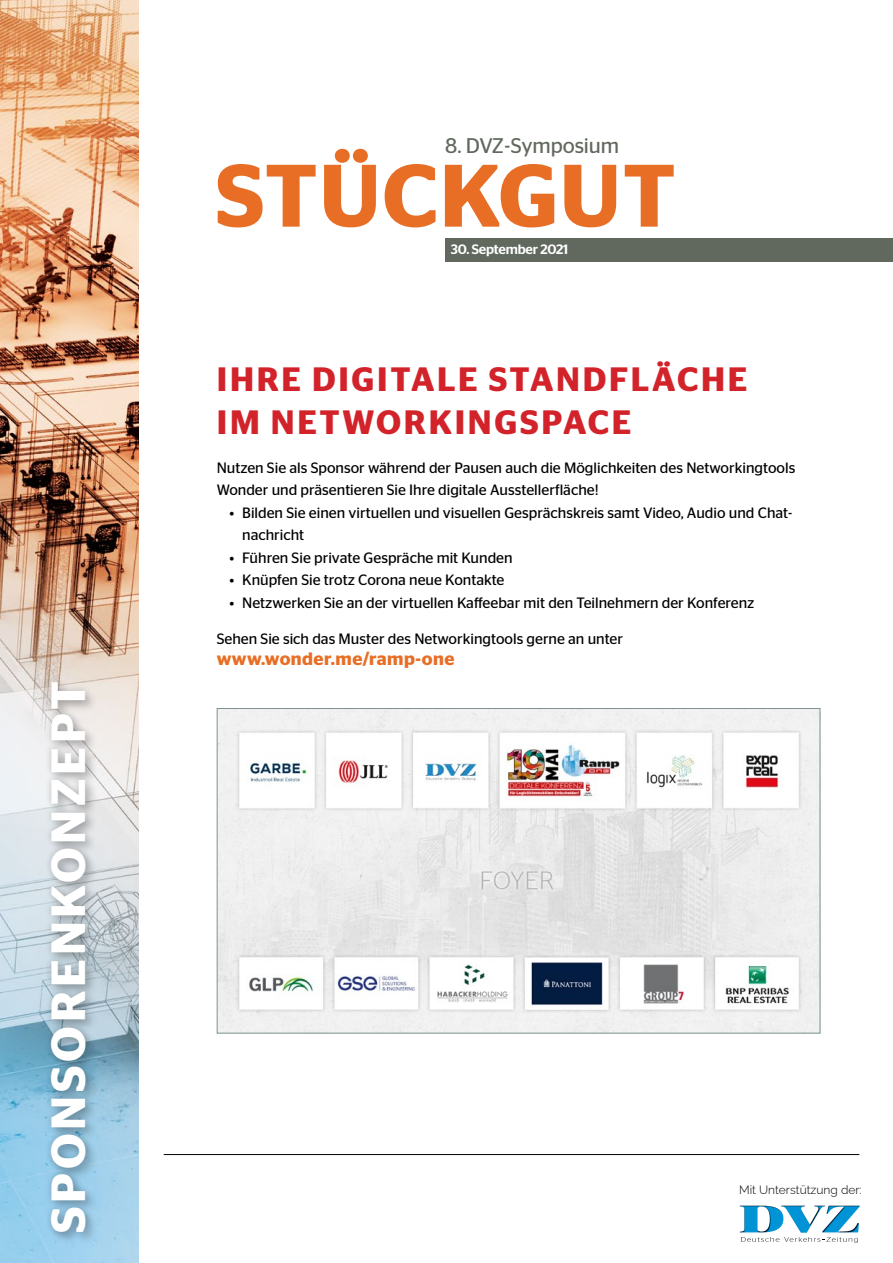
<style>
.page{position:relative;width:893px;height:1263px;background:#fff}
.page>*{position:absolute;margin:0;border:0;box-sizing:border-box;transform-origin:0 0}
.t1{font:600 88.35px "Stag Sans";letter-spacing:.02em;color:#e86e25}
.t2{font:900 67.8px "Raleway";color:#fff}
.t3{font:600 48px "Stag Sans";letter-spacing:.08em;color:#fff}
.t4{font:600 33.75px/43.2px "Stag Sans";letter-spacing:.08em;color:#d2232a}
.t5{font:21.15px "Stag Sans";letter-spacing:-.005em;color:#61695e}
.t6{font:600 18px "Stag Sans";color:#e86e25}
.t7{font:15px/22.5px "Stag Sans";color:#000}
.t8{font:500 13.65px "Stag Sans";letter-spacing:-.015em;color:#fff}
.t9{font:300 12px "Raleway";color:#000}
</style>
<div class="page">
<hr style="left:164px;top:1154px;width:695px;height:1px;background:#000">
<img style="left:219px;top:710px;width:599px;height:321px">
<img style="left:0;top:0;width:138px;height:1263px">
<div style="left:49px;top:680px;width:50px;height:566px;background:#000;opacity:.22"></div>
<div style="left:44px;top:675px;width:49px;height:565px;background:#000;opacity:.22"></div>
<div style="left:445px;top:238px;width:448px;height:23px;background:#61695e"></div>
<svg style="left:741px;top:1237px;width:117px;height:6px"></svg>
<img style="left:740px;top:1206px;width:41px;height:26px">
<img style="left:781px;top:1206px;width:44px;height:27px">
<img style="left:822px;top:1206px;width:38px;height:26px">
<h2 class="t2" style="left:30px;top:1237px;width:626px;rotate:-90deg">Sponsorenkonzept</h2>
<h3 class="t3" style="left:40px;top:1233px;width:554px;rotate:-90deg">SPONSORENKONZEPT</h3>
<h3 class="t5" style="left:445px;top:134px;width:176px">8. DVZ-Symposium</h3>
<h1 class="t1" style="left:216px;top:145px;width:462px">STÜCKGUT</h1>
<p class="t8" style="left:451px;top:241px;width:119px">30. September 2021</p>
<h3 class="t4" style="left:217px;top:357px;width:532px">IHRE DIGITALE STANDFLÄCHE<br>IM NETWORKINGSPACE</h3>
<p class="t7" style="left:217px;top:456px;width:580px">Nutzen Sie als Sponsor während der Pausen auch die Möglichkeiten des Networkingtools<br>Wonder und präsentieren Sie Ihre digitale Ausstellerfläche!</p>
<p class="t7" style="left:242px;top:501px;width:551px;text-indent:-13px">• Bilden Sie einen virtuellen und visuellen Gesprächskreis samt Video, Audio und Chat&shy;nachricht</p>
<p class="t7" style="left:229px;top:546px;width:285px">• Führen Sie private Gespräche mit Kunden</p>
<p class="t7" style="left:229px;top:569px;width:277px">• Knüpfen Sie trotz Corona neue Kontakte</p>
<p class="t7" style="left:229px;top:591px;width:526px">• Netzwerken Sie an der virtuellen Kaffeebar mit den Teilnehmern der Konferenz</p>
<p class="t7" style="left:217px;top:627px;width:408px">Sehen Sie sich das Muster des Networkingtools gerne an unter</p>
<p class="t6" style="left:217px;top:649px;width:239px">WWW.WONDER.ME/RAMP-ONE</p>
<p class="t9" style="left:739px;top:1180px;width:124px">Mit Unterstützung der:</p>
</div>
